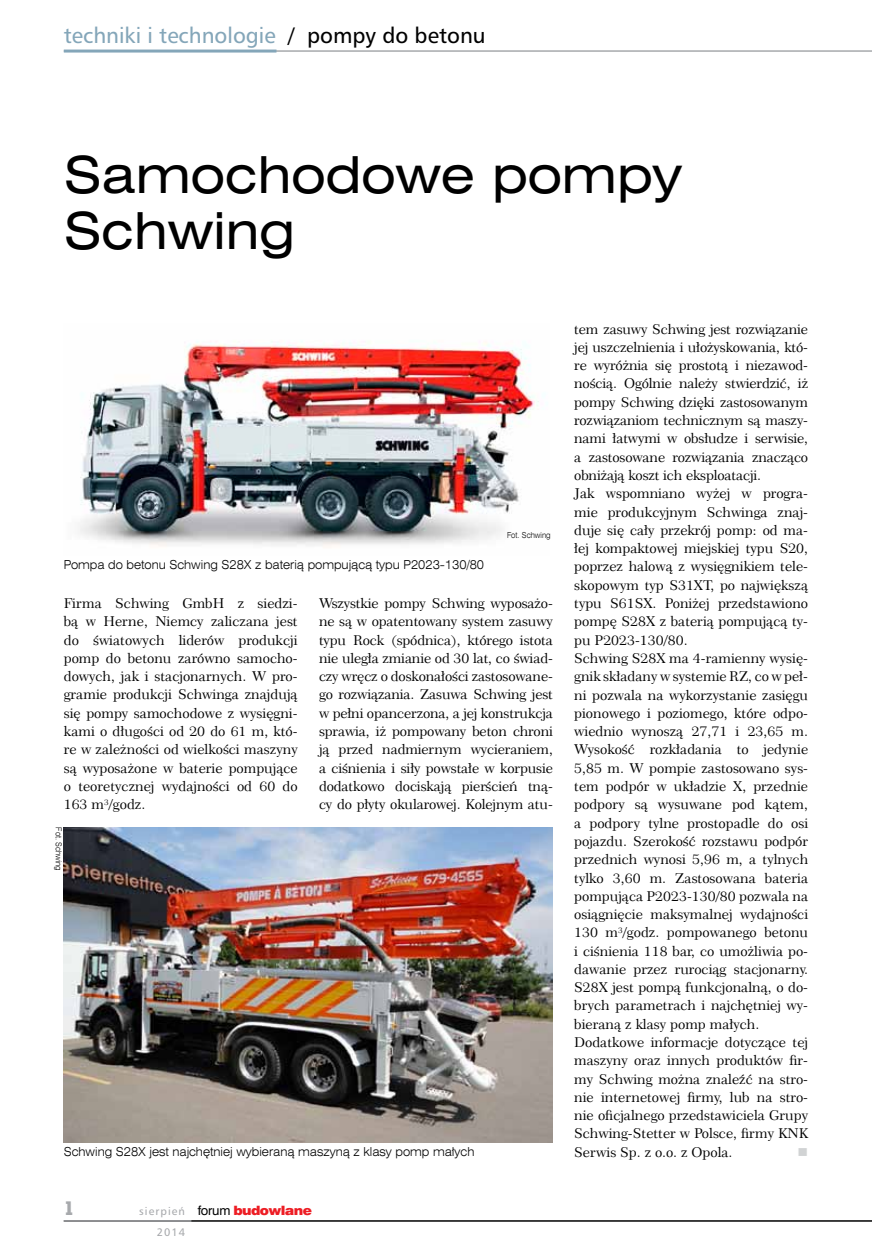
<style>
.page{position:relative;width:872px;height:1255px;background:#fff}
.page>*{position:absolute;margin:0;border:0;box-sizing:border-box;transform-origin:0 0}
.t1{font:46.5px/55.8px "Swis 721 Ex PL";color:#000}
.t2{font:21px "Humnst 777 PL";color:#84a6b9}
.t3{font:18px "Geo Slab 703 X Bd PL";color:#a7a9ac}
.t4{font:13.5px/18.3px "Century 751 No 2 EU";color:#000;text-align:justify;scale:1.05 1}
.t5{font:13.5px "Wingdings";color:#d1d3d4;scale:1.05 1}
.t6{font:12px "Swis 721 Blk PL";letter-spacing:-.05em;color:#ed1d24;scale:1.08 1}
.t7{font:11.25px "Swis 721 Lt Ex PL";color:#000;scale:.9 1}
.t8{font:10.5px "Humnst 777 PL";letter-spacing:.1em;color:#a7a9ac}
.t9{font:7.5px "Swis 721 Lt Ex PL";color:#000;scale:.8 1}
.s1{color:#000}
.s2{font-family:"Swis 721 PL";color:#000}
</style>
<div class="page">
<hr style="left:64px;top:50px;width:808px;height:2px;background:#a7a9ac">
<hr style="left:64px;top:50px;width:212px;height:3px;background:#84a6b9">
<hr style="left:64px;top:1220px;width:808px;height:1px;background:#000">
<hr style="left:64px;top:1220px;width:127px;height:1px;background:#a7a9ac">
<img style="left:80px;top:341px;width:459px;height:206px">
<img style="left:64px;top:827px;width:489px;height:315px">
<h2 class="t2" style="left:64px;top:21px;width:423px">techniki i technologie <span class="s1">/ pompy do betonu</span></h2>
<h1 class="t1" style="left:64px;top:147px;width:619px">Samochodowe pompy<br>Schwing</h1>
<p class="t7" style="left:64px;top:557px;width:468px">Pompa do betonu Schwing S28X z baterią pompującą typu P2023-130/80</p>
<p class="t9" style="left:507px;top:530px;width:56px">Fot. Schwing</p>
<p class="t4" style="left:64px;top:594px;width:224px">Firma Schwing GmbH z siedzi&shy;bą w Herne, Niemcy zaliczana jest do światowych liderów produkcji pomp do betonu zarówno samocho&shy;dowych, jak i stacjonarnych. W pro&shy;gramie produkcji Schwinga znajdują się pompy samochodowe z wysięgni&shy;kami o długości od 20 do 61 m, któ&shy;re w zależności od wielkości maszyny są wyposażone w baterie pompujące o teoretycznej wydajności od 60 do 163 m<sup>3</sup>/godz.</p>
<p class="t4" style="left:319px;top:594px;width:224px">Wszystkie pompy Schwing wyposażo&shy;ne są w opatentowany system zasuwy typu Rock (spódnica), którego istota nie uległa zmianie od 30 lat, co świad&shy;czy wręcz o doskonałości zastosowane&shy;go rozwiązania. Zasuwa Schwing jest w pełni opancerzona, a jej konstrukcja sprawia, iż pompowany beton chroni ją przed nadmiernym wycieraniem, a ciśnienia i siły powstałe w korpusie dodatkowo dociskają pierścień tną&shy;cy do płyty okularowej. Kolejnym atu-</p>
<p class="t9" style="left:63px;top:827px;width:56px;rotate:90deg">Fot. Schwing</p>
<p class="t7" style="left:64px;top:1143px;width:458px">Schwing S28X jest najchętniej wybieraną maszyną z klasy pomp małych</p>
<h3 class="t3" style="left:64px;top:1195px;width:12px">1</h3>
<p class="t8" style="left:139px;top:1203px;width:47px">sierpień</p>
<p class="t8" style="left:157px;top:1224px;width:30px">2014</p>
<p class="t6" style="left:198px;top:1202px;width:107px"><span class="s2">forum</span> budowlane</p>
<p class="t4" style="left:574px;top:320px;width:224px;text-align:left">tem zasuwy Schwing jest rozwiązanie jej uszczelnienia i ułożyskowania, któ&shy;re wyróżnia się prostotą i niezawod&shy;nością. Ogólnie należy stwierdzić, iż pompy Schwing dzięki zastosowanym rozwiązaniom technicznym są maszy&shy;nami łatwymi w obsłudze i serwisie, a zastosowane rozwiązania znacząco obniżają koszt ich eksploatacji.<br>Jak wspomniano wyżej w progra&shy;mie produkcyjnym Schwinga znaj&shy;duje się cały przekrój pomp: od ma&shy;łej kompaktowej miejskiej typu S20, poprzez halową z wysięgnikiem tele&shy;skopowym typ S31XT, po największą typu S61SX. Poniżej przedstawiono pompę S28X z baterią pompującą ty&shy;pu P2023-130/80.<br>Schwing S28X ma 4-ramienny wysię&shy;gnik składany w systemie RZ, co w peł&shy;ni pozwala na wykorzystanie zasięgu pionowego i poziomego, które odpo&shy;wiednio wynoszą 27,71 i 23,65 m.<br>Wysokość rozkładania to jedynie 5,85 m. W pompie zastosowano sys&shy;tem podpór w układzie X, przednie podpory są wysuwane pod kątem, a podpory tylne prostopadle do osi pojazdu. Szerokość rozstawu podpór przednich wynosi 5,96 m, a tylnych tylko 3,60 m. Zastosowana bateria pompująca P2023-130/80 pozwala na osiągnięcie maksymalnej wydajności 130 m<sup>3</sup>/godz. pompowanego betonu i ciśnienia 118 bar, co umożliwia po&shy;dawanie przez rurociąg stacjonarny.<br>S28X jest pompą funkcjonalną, o do&shy;brych parametrach i najchętniej wy&shy;bieraną z klasy pomp małych.<br>Dodatkowe informacje dotyczące tej maszyny oraz innych produktów fir&shy;my Schwing można znaleźć na stro&shy;nie internetowej firmy, lub na stro&shy;nie oficjalnego przedstawiciela Grupy Schwing-Stetter w Polsce, firmy KNK Serwis Sp. z o.o. z Opola.</p>
<p class="t5" style="left:797px;top:1144px;width:12px">■</p>
</div>
